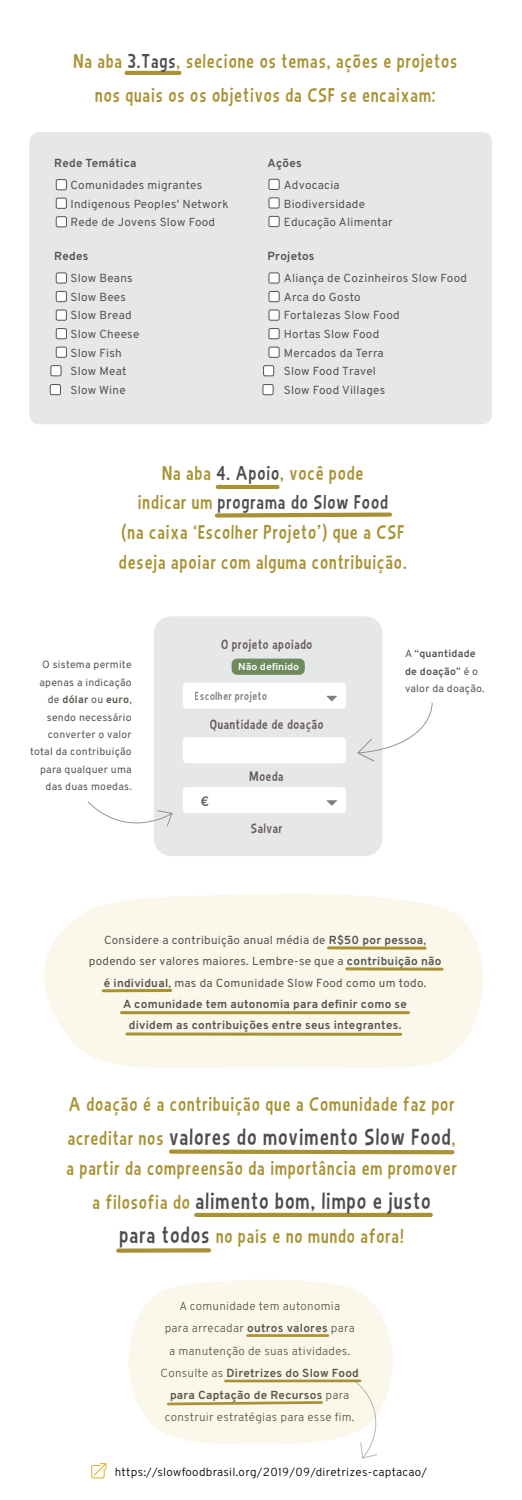
<style>
.page{position:relative;width:522px;height:1500px;background:#fff}
.page>*{position:absolute;margin:0;border:0;box-sizing:border-box;transform-origin:0 0}
.t1{font:23.4px "Bimbo JVE";letter-spacing:.025em;color:#4d4d4d}
.t2{font:20.04px/29.7px "Bimbo JVE";letter-spacing:.025em;color:#a99233;text-align:center}
.t3{font:13.5px "Bimbo JVE";letter-spacing:.015em;color:#665a59;scale:1.07 1}
.t4{font:700 13.5px "Overpass";color:#000;scale:1.07 1}
.t5{font:11.7px/18.6px "Overpass";letter-spacing:.025em;color:#56544d}
.t6{font:700 11.7px/21.3px "Overpass";letter-spacing:.025em;color:#56544d;text-align:center}
.t7{font:300 11.7px/22.2px "Overpass";letter-spacing:.025em;color:#4d4d4d;text-align:center}
.t8{font:300 11.7px "Overpass";letter-spacing:.025em;color:#000}
.t9{font:11.7px "Bimbo JVE";letter-spacing:.015em;color:#665a59;scale:1.07 1}
.t10{font:10.5px/17.4px "Overpass";letter-spacing:.025em;color:#56544d}
.t11{font:700 9.9px "Overpass";color:#fff;scale:1.07 1}
.s1{color:#4d4d4d}
.s2{font-weight:700}
.s3{font-weight:400}
.s4{font-size:20.04px;color:#a99233}
.s5{font-size:23.4px;color:#4d4d4d}
</style>
<div class="page">
<svg style="left:44px;top:894px;width:439px;height:174px;background:#fbf7ec"></svg>
<div style="left:29px;top:132px;width:463px;height:292px;background:#e6e7e8;border-radius:10px"></div>
<div style="left:154px;top:616px;width:229px;height:240px;background:#e6e7e8;border-radius:17px"></div>
<div style="left:183px;top:683px;width:163px;height:26px;background:#fff;border-radius:4px"></div>
<svg style="left:214px;top:512px;width:178px;height:6px"></svg>
<hr style="left:218px;top:485px;width:60px;height:4px;background:#a99233">
<hr style="left:127px;top:71px;width:52px;height:4px;background:#a99233">
<div style="left:56px;top:273px;width:10px;height:10px;background:#fff;border-radius:2px"></div>
<div style="left:56px;top:273px;width:11px;height:10px;border:1px solid #56544d;border-radius:2px"></div>
<div style="left:56px;top:291px;width:10px;height:11px;background:#fff;border-radius:2px"></div>
<div style="left:56px;top:291px;width:11px;height:11px;border:1px solid #56544d;border-radius:2px"></div>
<div style="left:50px;top:384px;width:10px;height:11px;background:#fff;border-radius:2px"></div>
<div style="left:50px;top:384px;width:11px;height:11px;border:1px solid #56544d;border-radius:2px"></div>
<div style="left:56px;top:328px;width:10px;height:11px;background:#fff;border-radius:2px"></div>
<div style="left:56px;top:328px;width:11px;height:11px;border:1px solid #56544d;border-radius:2px"></div>
<div style="left:56px;top:347px;width:10px;height:10px;background:#fff;border-radius:2px"></div>
<div style="left:56px;top:347px;width:11px;height:10px;border:1px solid #56544d;border-radius:2px"></div>
<div style="left:51px;top:366px;width:10px;height:10px;background:#fff;border-radius:2px"></div>
<div style="left:51px;top:365px;width:10px;height:11px;border:1px solid #56544d;border-radius:2px"></div>
<div style="left:56px;top:310px;width:10px;height:10px;background:#fff;border-radius:2px"></div>
<div style="left:56px;top:310px;width:11px;height:10px;border:1px solid #56544d;border-radius:2px"></div>
<div style="left:56px;top:180px;width:10px;height:10px;background:#fff;border-radius:2px"></div>
<div style="left:56px;top:179px;width:11px;height:11px;border:1px solid #56544d;border-radius:2px"></div>
<div style="left:56px;top:198px;width:10px;height:10px;background:#fff;border-radius:2px"></div>
<div style="left:56px;top:198px;width:11px;height:10px;border:1px solid #56544d;border-radius:2px"></div>
<div style="left:56px;top:217px;width:10px;height:10px;background:#fff;border-radius:2px"></div>
<div style="left:56px;top:217px;width:11px;height:10px;border:1px solid #56544d;border-radius:2px"></div>
<div style="left:269px;top:179px;width:10px;height:10px;background:#fff;border-radius:2px"></div>
<div style="left:269px;top:179px;width:10px;height:11px;border:1px solid #56544d;border-radius:2px"></div>
<div style="left:269px;top:198px;width:10px;height:10px;background:#fff;border-radius:2px"></div>
<div style="left:269px;top:198px;width:10px;height:10px;border:1px solid #56544d;border-radius:2px"></div>
<div style="left:269px;top:216px;width:10px;height:11px;background:#fff;border-radius:2px"></div>
<div style="left:269px;top:216px;width:10px;height:11px;border:1px solid #56544d;border-radius:2px"></div>
<div style="left:269px;top:273px;width:10px;height:10px;background:#fff;border-radius:2px"></div>
<div style="left:269px;top:273px;width:10px;height:10px;border:1px solid #56544d;border-radius:2px"></div>
<div style="left:269px;top:291px;width:10px;height:11px;background:#fff;border-radius:2px"></div>
<div style="left:269px;top:291px;width:10px;height:11px;border:1px solid #56544d;border-radius:2px"></div>
<div style="left:263px;top:384px;width:10px;height:11px;background:#fff;border-radius:2px"></div>
<div style="left:263px;top:384px;width:10px;height:11px;border:1px solid #56544d;border-radius:2px"></div>
<div style="left:269px;top:328px;width:10px;height:11px;background:#fff;border-radius:2px"></div>
<div style="left:269px;top:328px;width:10px;height:11px;border:1px solid #56544d;border-radius:2px"></div>
<div style="left:269px;top:347px;width:10px;height:10px;background:#fff;border-radius:2px"></div>
<div style="left:269px;top:347px;width:10px;height:10px;border:1px solid #56544d;border-radius:2px"></div>
<div style="left:264px;top:366px;width:10px;height:10px;background:#fff;border-radius:2px"></div>
<div style="left:263px;top:365px;width:11px;height:11px;border:1px solid #56544d;border-radius:2px"></div>
<div style="left:269px;top:310px;width:10px;height:10px;background:#fff;border-radius:2px"></div>
<div style="left:269px;top:310px;width:10px;height:10px;border:1px solid #56544d;border-radius:2px"></div>
<div style="left:232px;top:658px;width:73px;height:17px;background:#6f8b5d;border-radius:5px"></div>
<div style="left:183px;top:737px;width:163px;height:26px;background:#fff;border-radius:4px"></div>
<div style="left:183px;top:787px;width:163px;height:26px;background:#fff;border-radius:4px"></div>
<svg style="left:326px;top:696px;width:11px;height:5px"></svg>
<svg style="left:326px;top:800px;width:11px;height:6px"></svg>
<svg style="left:357px;top:703px;width:75px;height:59px"></svg>
<svg style="left:344px;top:966px;width:101px;height:6px"></svg>
<svg style="left:100px;top:987px;width:74px;height:7px"></svg>
<svg style="left:325px;top:945px;width:103px;height:6px"></svg>
<hr style="left:122px;top:1011px;width:287px;height:3px;background:#a99233">
<svg style="left:124px;top:1031px;width:280px;height:6px;background:#d2c590"></svg>
<svg style="left:88px;top:802px;width:84px;height:24px"></svg>
<svg style="left:91px;top:1463px;width:16px;height:15px"></svg>
<svg style="left:128px;top:1280px;width:265px;height:154px;background:#fbf8ed"></svg>
<hr style="left:248px;top:1334px;width:80px;height:3px;background:#a99233">
<svg style="left:166px;top:1378px;width:211px;height:80px"></svg>
<hr style="left:196px;top:1213px;width:235px;height:4px;background:#a99233">
<svg style="left:169px;top:1149px;width:286px;height:6px"></svg>
<svg style="left:116px;top:1248px;width:96px;height:5px"></svg>
<p class="t2" style="left:73px;top:44px;width:386px;line-height:34.2px">Na aba <span class="s1">3.Tags</span>, selecione os temas, ações e projetos nos quais os os objetivos da CSF se encaixam:</p>
<p class="t6" style="left:54px;top:153px;width:84px">Rede Temática</p>
<p class="t5" style="left:70px;top:176px;width:160px">Comunidades migrantes<br>Indigenous Peoples' Network<br>Rede de Jovens Slow Food</p>
<p class="t6" style="left:54px;top:246px;width:36px">Redes</p>
<p class="t5" style="left:70px;top:269px;width:70px">Slow Beans<br>Slow Bees<br>Slow Bread<br>Slow Cheese<br>Slow Fish<br>Slow Meat<br>Slow Wine</p>
<p class="t6" style="left:268px;top:153px;width:36px">Ações</p>
<p class="t5" style="left:284px;top:176px;width:111px">Advocacia<br>Biodiversidade<br>Educação Alimentar</p>
<p class="t6" style="left:268px;top:246px;width:49px">Projetos</p>
<p class="t5" style="left:284px;top:269px;width:185px">Aliança de Cozinheiros Slow Food<br>Arca do Gosto<br>Fortalezas Slow Food<br>Hortas Slow Food<br>Mercados da Terra<br>Slow Food Travel<br>Slow Food Villages</p>
<p class="t2" style="left:119px;top:458px;width:290px">Na aba <span class="s1">4. Apoio</span>, você pode<br>indicar um <span class="s1">programa do Slow Food<br></span>(na caixa ‘Escolher Projeto’) que a CSF deseja apoiar com alguma contribuição.</p>
<p class="t10" style="left:30px;top:656px;width:103px;text-align:right">O sistema permite apenas a indicação de <span class="s2">dólar</span> ou <span class="s2">euro</span>, sendo necessário converter o valor total da contribuição para qualquer uma das duas moedas.</p>
<p class="t3" style="left:221px;top:637px;width:87px">O projeto apoiado</p>
<p class="t11" style="left:238px;top:661px;width:58px">Não definido</p>
<p class="t9" style="left:195px;top:689px;width:69px">Escolher projeto</p>
<p class="t3" style="left:209px;top:717px;width:108px">Quantidade de doação</p>
<p class="t3" style="left:249px;top:769px;width:34px">Moeda</p>
<p class="t4" style="left:201px;top:792px;width:10px">€</p>
<p class="t3" style="left:250px;top:821px;width:32px">Salvar</p>
<p class="t10" style="left:405px;top:645px;width:81px">A “<span class="s2">quantidade de doação</span>” é o valor da doação.</p>
<p class="t6" style="left:89px;top:929px;width:354px"><span class="s3">Considere a contribuição anual média de</span> R$50 por pessoa<span class="s3">, podendo ser valores maiores. Lembre-se que a</span> contribuição não é individual<span class="s3">, mas da Comunidade Slow Food como um todo.<br></span>A comunidade tem autonomia para definir como se<br>dividem as contribuições entre seus integrantes.</p>
<p class="t2" style="left:69px;top:1089px;width:387px">A doação é a contribuição que a Comunidade faz por</p>
<p class="t1" style="left:67px;top:1124px;width:390px"><span class="s4">acreditar nos</span> valores do movimento Slow Food<span class="s4">,</span></p>
<p class="t2" style="left:66px;top:1153px;width:392px">a partir da compreensão da importância em promover</p>
<p class="t1" style="left:92px;top:1188px;width:340px"><span class="s4">a filosofia do</span> alimento bom, limpo e justo</p>
<p class="t2" style="left:119px;top:1221px;width:286px"><span class="s5">para todos</span> no país e no mundo afora!</p>
<p class="t7" style="left:161px;top:1295px;width:200px">A comunidade tem autonomia<br>para arrecadar <span class="s2">outros valores</span> para a manutenção de suas atividades.<br>Consulte as <span class="s2">Diretrizes do Slow Food para Captação de Recursos</span> para construir estratégias para esse fim.</p>
<p class="t8" style="left:115px;top:1464px;width:314px">https://slowfoodbrasil.org/2019/09/diretrizes-captacao/</p>
</div>
